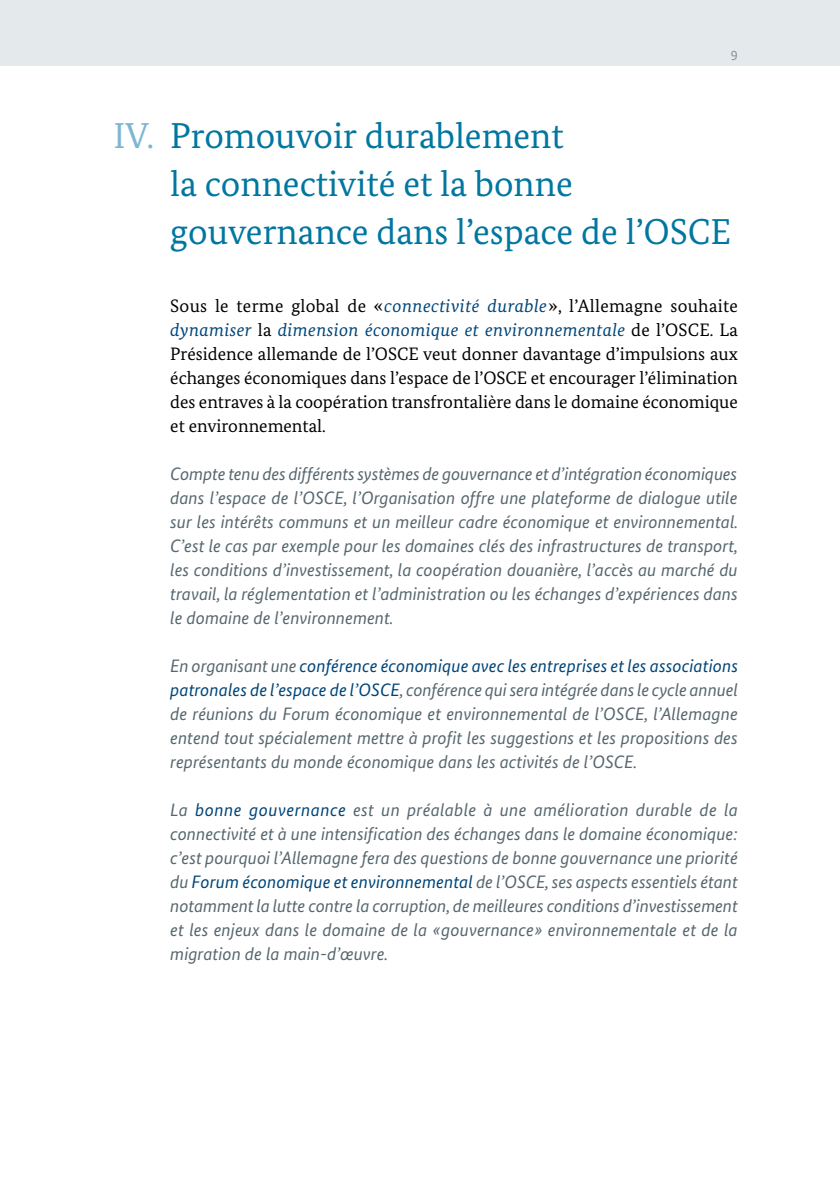
<style>
.page{position:relative;width:840px;height:1191px;background:#fff}
.page>*{position:absolute;margin:0;border:0;box-sizing:border-box;transform-origin:0 0}
.t1{font:36px/48px "Bundes Serif";color:#0076a0}
.hervorgehoben{font:italic 18px/24px "Bundes Sans";color:#57676f;text-align:justify}
.Fließtext{font:18px/24px "Bundes Serif";color:#000;text-align:justify}
.t2{font:14px "Bundes Sans";color:#88969e}
.s1{color:#7eb6d0}
.s2{font-style:italic;color:#004578}
.s3{color:#004578}
</style>
<div class="page">
<div style="left:0;top:0;width:839px;height:65px;background:#e4e9ec"></div>
<p class="t2" style="left:730px;top:47px;width:8px">9</p>
<p class="t1" style="left:170px;top:111px;width:562px;text-indent:-57px"><span class="s1">IV.</span> Promouvoir durablement<br>la connectivité et la bonne gouvernance dans l’espace de l’OSCE</p>
<p class="Fließtext" style="left:170px;top:294px;width:569px">Sous le terme global de «<span class="s2">connectivité durable</span>», l’Allemagne souhaite <span class="s2">dynamiser</span> la <span class="s2">dimension économique et environnementale</span> de l’OSCE. La Présidence allemande de l’OSCE veut donner davantage d’impulsions aux échanges économiques dans l’espace de l’OSCE et encourager l’élimination des entraves à la coopération transfrontalière dans le domaine économique et environnemental.</p>
<p class="hervorgehoben" style="left:170px;top:462px;width:569px">Compte tenu des différents systèmes de gouvernance et d’intégration économiques dans l’espace de l’OSCE, l’Organisation offre une plateforme de dialogue utile sur les intérêts communs et un meilleur cadre économique et environnemental.<br>C’est le cas par exemple pour les domaines clés des infrastructures de transport, les conditions d’investissement, la coopération douanière, l’accès au marché du travail, la réglementation et l’administration ou les échanges d’expériences dans le domaine de l’environnement.</p>
<p class="hervorgehoben" style="left:170px;top:654px;width:569px">En organisant une <span class="s3">conférence économique avec les entreprises et les associations patronales de l’espace de l’OSCE</span>, conférence qui sera intégrée dans le cycle annuel de réunions du Forum économique et environnemental de l’OSCE, l’Allemagne entend tout spécialement mettre à profit les suggestions et les propositions des représentants du monde économique dans les activités de l’OSCE.</p>
<p class="hervorgehoben" style="left:170px;top:798px;width:569px">La <span class="s3">bonne gouvernance</span> est un préalable à une amélioration durable de la connectivité et à une intensification des échanges dans le domaine économique: c’est pourquoi l’Allemagne fera des questions de bonne gouvernance une priorité du <span class="s3">Forum économique et environnemental</span> de l’OSCE, ses aspects essentiels étant notamment la lutte contre la corruption, de meilleures conditions d’investissement et les enjeux dans le domaine de la «gouvernance» environnementale et de la migration de la main-d’œuvre.</p>
</div>
